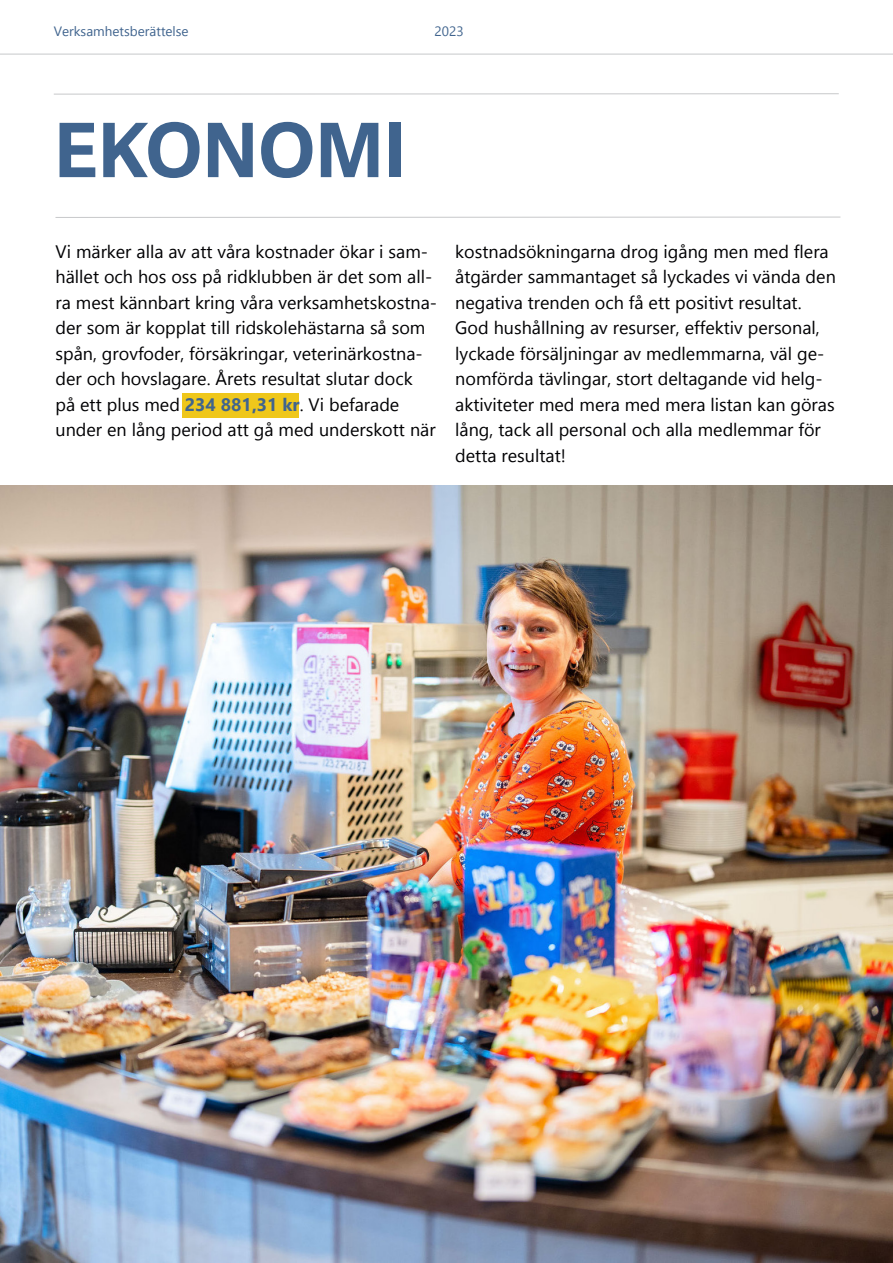
<style>
.page{position:relative;width:893px;height:1263px;background:#fff}
.page>*{position:absolute;margin:0;border:0;box-sizing:border-box;transform-origin:0 0}
.t1{font:700 75px "Adelle Sans";color:#40648e}
.t2{font:18px/25.5px "Gadugi";color:#000003}
.t3{font:13.5px "Gadugi";color:#40648e}
.s1{font-weight:700;color:#40648e}
</style>
<div class="page">
<div style="left:182px;top:393px;width:117px;height:25px;background:#efc71b"></div>
<hr style="left:0;top:54px;width:893px;height:1px;background:#c7c8ca">
<img style="left:0;top:486px;width:893px;height:777px">
<hr style="left:55px;top:217px;width:785px;height:1px;background:#c7c8ca">
<hr style="left:54px;top:93px;width:785px;height:1px;background:#c7c8ca">
<p class="t3" style="left:54px;top:23px;width:136px">Verksamhetsberättelse</p>
<p class="t3" style="left:435px;top:23px;width:31px">2023</p>
<p class="t1" style="left:54px;top:105px;width:354px">EKONOMI</p>
<p class="t2" style="left:56px;top:238px;width:383px">Vi märker alla av att våra kostnader ökar i sam&shy;hället och hos oss på ridklubben är det som all&shy;ra mest kännbart kring våra verksamhetskostna&shy;der som är kopplat till ridskolehästarna så som spån, grovfoder, försäkringar, veterinärkostna&shy;der och hovslagare. Årets resultat slutar dock<br>på ett plus med <span class="s1">234 881,31 kr</span>. Vi befarade under en lång period att gå med underskott när</p>
<p class="t2" style="left:455px;top:239px;width:382px">kostnadsökningarna drog igång men med flera åtgärder sammantaget så lyckades vi vända den negativa trenden och få ett positivt resultat.<br>God hushållning av resurser, effektiv personal, lyckade försäljningar av medlemmarna, väl ge&shy;nomförda tävlingar, stort deltagande vid helg&shy;aktiviteter med mera med mera listan kan göras lång, tack all personal och alla medlemmar för detta resultat!</p>
</div>
